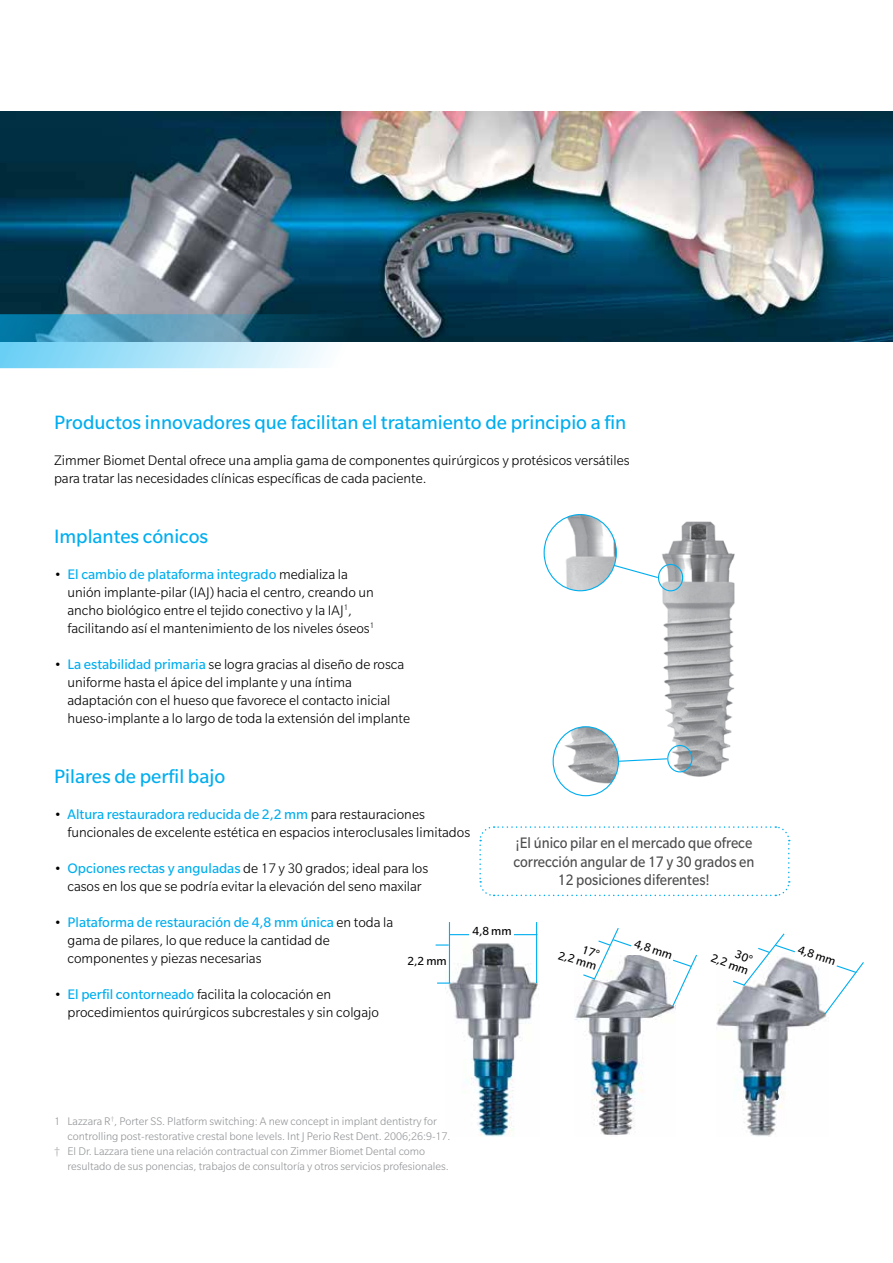
<style>
.page{position:relative;width:893px;height:1263px;background:#fff}
.page>*{position:absolute;margin:0;border:0;box-sizing:border-box;transform-origin:0 0}
.t1{font:21px "Slate Pro";color:#00aeef}
.t2{font:16.5px/18.1px "Slate Pro";color:#4d4d4f;text-align:center;scale:.91 1}
.t3{font:300 15px/18px "Slate Pro";color:#000}
.t4{font:12.75px/12px "Slate Pro";color:#000;text-align:right}
.t5{font:300 12px "Slate Pro";color:#939598}
.s1{font-weight:400;color:#00aeef}
</style>
<div class="page">
<img style="left:0;top:112px;width:893px;height:229px">
<svg style="left:0;top:314px;width:756px;height:54px"></svg>
<svg style="left:479px;top:826px;width:311px;height:71px"></svg>
<hr style="left:449px;top:934px;width:88px;height:1px;background:#00aeef">
<img style="left:445px;top:938px;width:93px;height:198px">
<svg style="left:436px;top:944px;width:13px;height:1px"></svg>
<svg style="left:437px;top:982px;width:13px;height:2px"></svg>
<div style="left:470px;top:928px;width:44px;height:14px;background:#fff"></div>
<hr style="left:449px;top:922px;width:1px;height:61px;background:#00aeef">
<hr style="left:536px;top:922px;width:1px;height:61px;background:#00aeef">
<img style="left:575px;top:1000px;width:99px;height:135px">
<svg style="left:582px;top:928px;width:115px;height:80px"></svg>
<img style="left:716px;top:1001px;width:110px;height:136px">
<svg style="left:732px;top:933px;width:132px;height:83px"></svg>
<img style="left:658px;top:521px;width:77px;height:256px">
<img style="left:554px;top:515px;width:62px;height:76px">
<div style="left:658px;top:564px;width:25px;height:27px;border:1px solid #00aeef;border-radius:50%"></div>
<svg style="left:567px;top:551px;width:92px;height:28px"></svg>
<img style="left:553px;top:727px;width:65px;height:60px">
<div style="left:553px;top:726px;width:66px;height:70px;border:1px solid #00aeef;border-radius:50%"></div>
<div style="left:667px;top:745px;width:25px;height:27px;border:1px solid #00aeef;border-radius:50%"></div>
<svg style="left:569px;top:758px;width:99px;height:7px"></svg>
<h1 class="t1" style="left:54px;top:411px;width:574px">Productos innovadores que facilitan el tratamiento de principio a fin</h1>
<p class="t3" style="left:54px;top:451px;width:577px">Zimmer Biomet Dental ofrece una amplia gama de componentes quirúrgicos y protésicos versátiles para tratar las necesidades clínicas específicas de cada paciente.</p>
<h1 class="t1" style="left:54px;top:525px;width:156px">Implantes cónicos</h1>
<p class="t3" style="left:68px;top:565px;width:308px;text-indent:-14px">• <span class="s1">El cambio de plataforma integrado</span> medializa la unión implante-pilar (IAJ) hacia el centro, creando un ancho biológico entre el tejido conectivo y la IAJ<sup>1</sup>, facilitando así el mantenimiento de los niveles óseos<sup>1</sup></p>
<p class="t3" style="left:68px;top:655px;width:344px;text-indent:-14px">• <span class="s1">La estabilidad primaria</span> se logra gracias al diseño de rosca uniforme hasta el ápice del implante y una íntima adaptación con el hueso que favorece el contacto inicial hueso-implante a lo largo de toda la extensión del implante</p>
<h1 class="t1" style="left:54px;top:765px;width:173px">Pilares de perfil bajo</h1>
<p class="t3" style="left:68px;top:805px;width:404px;text-indent:-14px">• <span class="s1">Altura restauradora reducida de 2,2 mm</span> para restauraciones funcionales de excelente estética en espacios interoclusales limitados</p>
<p class="t3" style="left:54px;top:859px;width:376px;text-align:center">• <span class="s1">Opciones rectas y anguladas</span> de 17 y 30 grados; ideal para los casos en los que se podría evitar la elevación del seno maxilar</p>
<p class="t3" style="left:68px;top:913px;width:327px;text-indent:-14px">• <span class="s1">Plataforma de restauración de 4,8 mm única</span> en toda la gama de pilares, lo que reduce la cantidad de componentes y piezas necesarias</p>
<p class="t3" style="left:68px;top:985px;width:313px;text-indent:-14px">• <span class="s1">El perfil contorneado</span> facilita la colocación en procedimientos quirúrgicos subcrestales y sin colgajo</p>
<p class="t2" style="left:513px;top:834px;width:266px">¡El único pilar en el mercado que ofrece corrección angular de 17 y 30 grados en<br>12 posiciones diferentes!</p>
<p class="t4" style="left:472px;top:925px;width:41px">4,8 mm</p>
<p class="t4" style="left:564px;top:937px;width:41px;rotate:17deg">17°<br>2,2 mm</p>
<p class="t4" style="left:637px;top:937px;width:41px;rotate:19deg">4,8 mm</p>
<p class="t4" style="left:718px;top:940px;width:41px;rotate:21deg">30°<br>2,2 mm</p>
<p class="t4" style="left:800px;top:943px;width:41px;rotate:19deg">4,8 mm</p>
<p class="t4" style="left:407px;top:955px;width:41px">2,2 mm</p>
<p class="t5" style="left:54px;top:1115px;width:384px">1 Lazzara R<sup>†</sup>, Porter SS. Platform switching: A new concept in implant dentistry for</p>
<p class="t5" style="left:68px;top:1130px;width:385px">controlling post-restorative crestal bone levels. Int J Perio Rest Dent. 2006;26:9-17.</p>
<p class="t5" style="left:54px;top:1145px;width:373px">† El Dr. Lazzara tiene una relación contractual con Zimmer Biomet Dental como</p>
<p class="t5" style="left:68px;top:1160px;width:383px">resultado de sus ponencias, trabajos de consultoría y otros servicios profesionales.</p>
</div>
